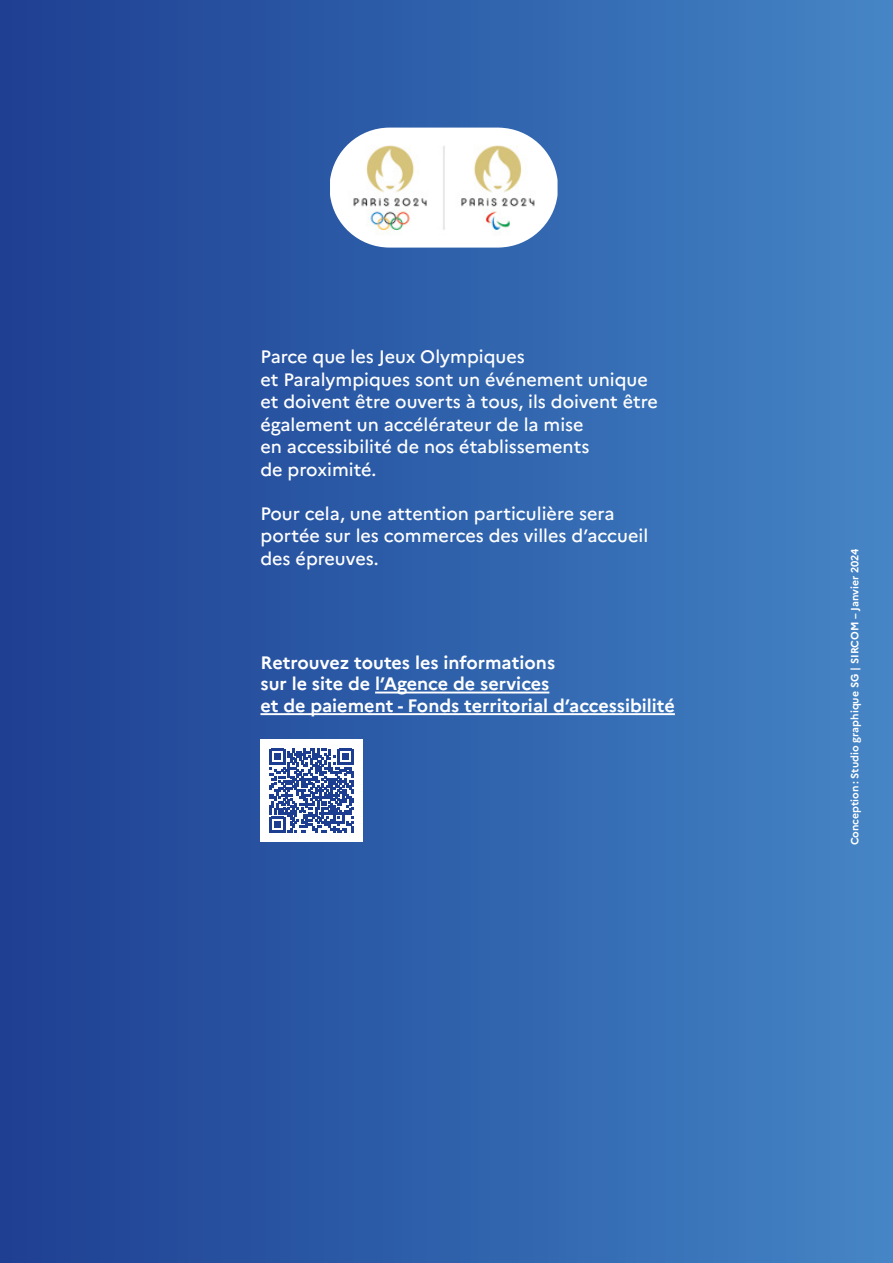
<style>
.page{position:relative;width:893px;height:1263px;background:#fff}
.page>*{position:absolute;margin:0;border:0;box-sizing:border-box;transform-origin:0 0}
.t1{font:500 18px/22.5px "Marianne";color:#fff}
.t2{font:700 18px/21.6px "Marianne";color:#fff}
._04-note-6_5pt{font:700 10.5px "Marianne";color:#fff}
</style>
<div class="page">
<div style="left:0;top:0;width:893px;height:1263px;background:linear-gradient(to right,#1d3e92,#4385c6)"></div>
<hr style="left:375px;top:691px;width:174px;height:2px;background:#fff">
<hr style="left:260px;top:713px;width:415px;height:2px;background:#fff">
<div style="left:260px;top:740px;width:102px;height:102px;background:#fff"></div>
<svg style="left:270px;top:749px;width:83px;height:84px"></svg>
<img style="left:330px;top:128px;width:228px;height:120px">
<p class="t1" style="left:260px;top:344px;width:399px">Parce que les Jeux Olympiques<br>et Paralympiques sont un événement unique et doivent être ouverts à tous, ils doivent être également un accélérateur de la mise<br>en accessibilité de nos établissements<br>de proximité.</p>
<p class="t1" style="left:260px;top:501px;width:389px">Pour cela, une attention particulière sera portée sur les commerces des villes d’accueil des épreuves.</p>
<p class="t2" style="left:260px;top:650px;width:296px">Retrouvez toutes les informations</p>
<p class="t2" style="left:260px;top:671px;width:416px">sur le site de l’Agence de services<br>et de paiement - Fonds territorial d’accessibilité</p>
<p class="_04-note-6_5pt" style="left:847px;top:845px;width:298px;rotate:-90deg">Conception : Studio graphique SG | SIRCOM – Janvier 2024</p>
</div>
